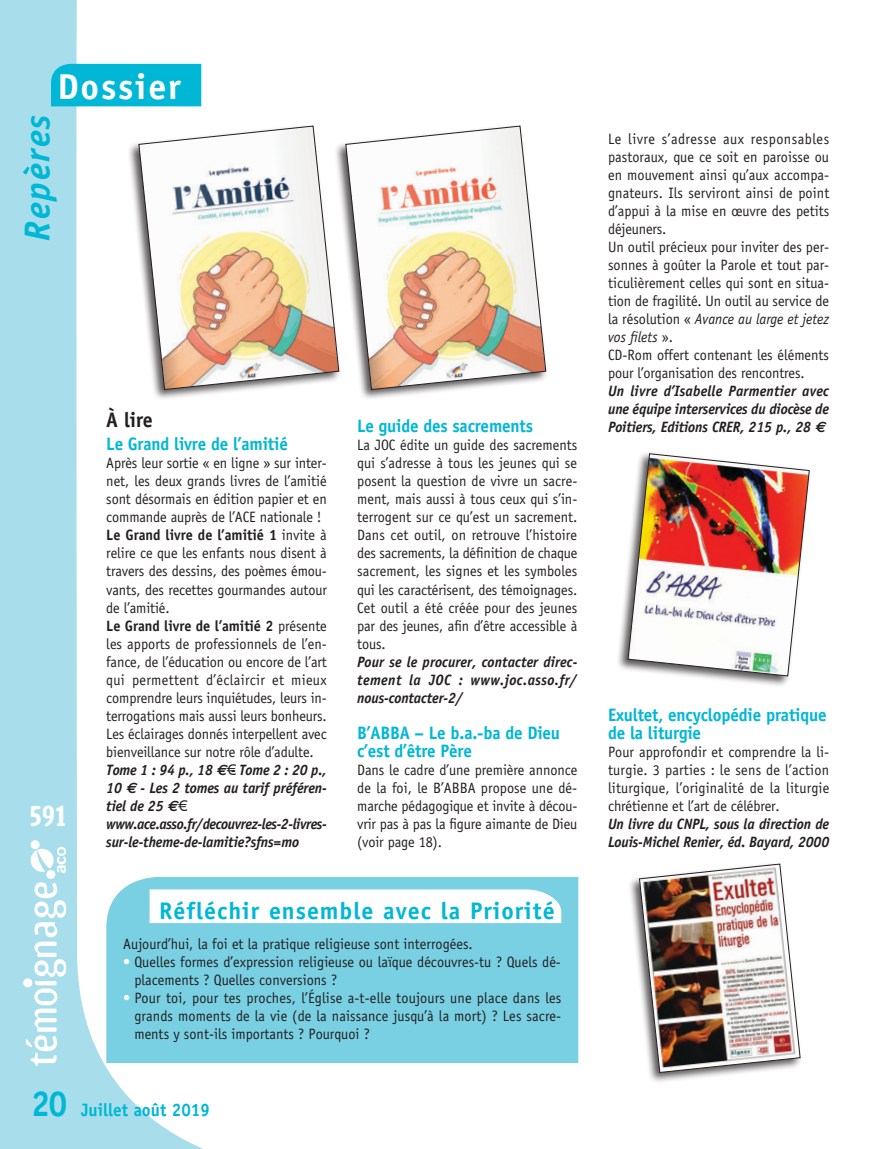
<style>
.page{position:relative;width:893px;height:1149px;background:#fff}
.page>*{position:absolute;margin:0;border:0;box-sizing:border-box;transform-origin:0 0}
.t1{font:700 36px "Officina Sans";letter-spacing:.05em;color:#fff}
.t2{font:italic 700 36px "Officina Sans";letter-spacing:.05em;color:#00b7d5}
.t3{font:700 27px "Amoebia";color:#fff;scale:.85 1}
.t4{font:700 24px "Officina Sans";letter-spacing:.04em;color:#00b7d5}
.t5{font:700 21px "Officina Sans";color:#231f20;scale:.95 1}
.t6{font:700 18px/18px "Officina Sans";letter-spacing:-.01em;color:#00b7d5;scale:.95 1}
.t7{font:15px/18px "Officina Sans";color:#231f20;text-align:justify;scale:.95 1}
.t8{font:italic 700 15px/18px "Officina Sans";letter-spacing:-.01em;color:#231f20;text-align:justify;scale:.95 1}
.s1{font-weight:700}
.s2{font-weight:700;font-style:italic}
.s3{font-family:"Euro Sans";font-weight:700;font-style:italic}
.s4{font-weight:700;color:#fff}
.s5{font-size:36px}
.s6{font-style:italic}
.s7{font-family:"Euro Sans"}
</style>
<div class="page">
<svg style="left:0;top:0;width:318px;height:1148px"></svg>
<svg style="left:26px;top:882px;width:40px;height:183px"></svg>
<div style="left:46px;top:869px;width:9px;height:9px;border:2px solid #fff;border-radius:50%"></div>
<div style="left:31px;top:840px;width:9px;height:8px;border:2px solid #fff;border-radius:50%"></div>
<div style="left:47px;top:870px;width:7px;height:7px;background:#fff;border-radius:50%"></div>
<div style="left:32px;top:841px;width:7px;height:7px;background:#fff;border-radius:50%"></div>
<svg style="left:31px;top:846px;width:35px;height:26px"></svg>
<div style="left:24px;top:978px;width:8px;height:8px;background:#fff;border-radius:50%"></div>
<div style="left:23px;top:978px;width:9px;height:9px;border:1px solid #fff;border-radius:50%"></div>
<div style="left:51px;top:64px;width:150px;height:42px;background:#00b7d5"></div>
<div style="left:106px;top:876px;width:472px;height:186px;background:#79d0e3"></div>
<svg style="left:150px;top:889px;width:411px;height:33px"></svg>
<div style="left:616px;top:451px;width:196px;height:236px;background:#231f20;opacity:.75"></div>
<img style="left:627px;top:452px;width:183px;height:224px">
<div style="left:127px;top:123px;width:215px;height:278px;background:#231f20;opacity:.75"></div>
<svg style="left:138px;top:125px;width:196px;height:265px"></svg>
<div style="left:334px;top:123px;width:214px;height:278px;background:#231f20;opacity:.75"></div>
<svg style="left:345px;top:125px;width:201px;height:265px"></svg>
<div style="left:628px;top:861px;width:175px;height:222px;background:#231f20;opacity:.75"></div>
<img style="left:639px;top:863px;width:162px;height:209px">
<h1 class="t1" style="left:57px;top:64px;width:125px">Dossier</h1>
<h1 class="t2" style="left:16px;top:240px;width:128px;rotate:-90deg">Repères</h1>
<h2 class="t3" style="left:30px;top:801px;width:44px">591</h2>
<h3 class="t5" style="left:106px;top:407px;width:50px">À lire</h3>
<p class="t6" style="left:106px;top:435px;width:193px">Le Grand livre de l’amitié</p>
<p class="t7" style="left:106px;top:454px;width:234px;text-align:left">Après leur sortie « en ligne » sur inter&shy;net, les deux grands livres de l’amitié sont désormais en édition papier et en commande auprès de l’ACE nationale !<br><span class="s1">Le Grand livre de l’amitié 1</span> invite à relire ce que les enfants nous disent à travers des dessins, des poèmes émou&shy;vants, des recettes gourmandes autour de l’amitié.<br><span class="s1">Le Grand livre de l’amitié 2</span> présente les apports de professionnels de l’en&shy;fance, de l’éducation ou encore de l’art qui permettent d’éclaircir et mieux comprendre leurs inquiétudes, leurs in&shy;terrogations mais aussi leurs bonheurs.<br>Les éclairages donnés interpellent avec bienveillance sur notre rôle d’adulte.<br><span class="s2">Tome 1 : 94 p., 18</span> <span class="s3">E</span><span class="s2">€- Tome 2 : 20 p., 10</span> <span class="s3">E</span> <span class="s2">- Les 2 tomes au tarif préféren&shy;tiel de 25</span> <span class="s3">E </span><span class="s2">www.ace.asso.fr/decouvrez-les-2-livres&shy;sur-le-theme-de-lamitie?sfns=mo</span></p>
<p class="t6" style="left:357px;top:417px;width:187px">Le guide des sacrements</p>
<p class="t7" style="left:357px;top:436px;width:233px">La JOC édite un guide des sacrements qui s’adresse à tous les jeunes qui se posent la question de vivre un sacre&shy;ment, mais aussi à tous ceux qui s’in&shy;terrogent sur ce qu’est un sacrement.<br>Dans cet outil, on retrouve l’histoire des sacrements, la définition de chaque sacrement, les signes et les symboles qui les caractérisent, des témoignages.<br>Cet outil a été créée pour des jeunes par des jeunes, afin d’être accessible à tous.</p>
<p class="t8" style="left:357px;top:652px;width:233px">Pour se le procurer, contacter direc&shy;tement la JOC : www.joc.asso.fr/ nous-contacter-2/</p>
<p class="t6" style="left:357px;top:723px;width:215px">B’ABBA – Le b.a.-ba de Dieu c’est d’être Père</p>
<p class="t7" style="left:357px;top:760px;width:233px">Dans le cadre d’une première annonce de la foi, le B’ABBA propose une dé&shy;marche pédagogique et invite à décou&shy;vrir pas à pas la figure aimante de Dieu (voir page 18).</p>
<h3 class="t4" style="left:159px;top:896px;width:397px">Réfléchir ensemble avec la Priorité</h3>
<p class="t7" style="left:123px;top:934px;width:369px">Aujourd’hui, la foi et la pratique religieuse sont interrogées.</p>
<p class="t7" style="left:134px;top:952px;width:451px;text-indent:-11px"><span class="s4">•</span> Quelles formes d’expression religieuse ou laïque découvres-tu ? Quels dé&shy;placements ? Quelles conversions ?</p>
<p class="t7" style="left:134px;top:988px;width:451px;text-indent:-11px"><span class="s4">•</span> Pour toi, pour tes proches, l’Église a-t-elle toujours une place dans les grands moments de la vie (de la naissance jusqu’à la mort) ? Les sacre&shy;ments y sont-ils importants ? Pourquoi ?</p>
<p class="t6" style="left:31px;top:1100px;width:190px"><span class="s5">20</span> Juillet août 2019</p>
<p class="t7" style="left:608px;top:130px;width:234px;text-align:left">Le livre s’adresse aux responsables pastoraux, que ce soit en paroisse ou en mouvement ainsi qu’aux accompa&shy;gnateurs. Ils serviront ainsi de point d’appui à la mise en œuvre des petits déjeuners.<br>Un outil précieux pour inviter des per&shy;sonnes à goûter la Parole et tout par&shy;ticulièrement celles qui sont en situa&shy;tion de fragilité. Un outil au service de la résolution « <span class="s6">Avance au large et jetez vos filets</span> ».<br>CD-Rom offert contenant les éléments pour l’organisation des rencontres.</p>
<p class="t8" style="left:608px;top:382px;width:234px">Un livre d’Isabelle Parmentier avec une équipe interservices du diocèse de Poitiers, Editions CRER, 215 p., 28 <span class="s7">E</span></p>
<p class="t6" style="left:608px;top:705px;width:232px">Exultet, encyclopédie pratique de la liturgie</p>
<p class="t7" style="left:608px;top:742px;width:234px">Pour approfondir et comprendre la li&shy;turgie. 3 parties : le sens de l’action liturgique, l’originalité de la liturgie chrétienne et l’art de célébrer.</p>
<p class="t8" style="left:608px;top:814px;width:234px">Un livre du CNPL, sous la direction de<br>Louis-Michel Renier, éd. Bayard, 2000</p>
</div>
